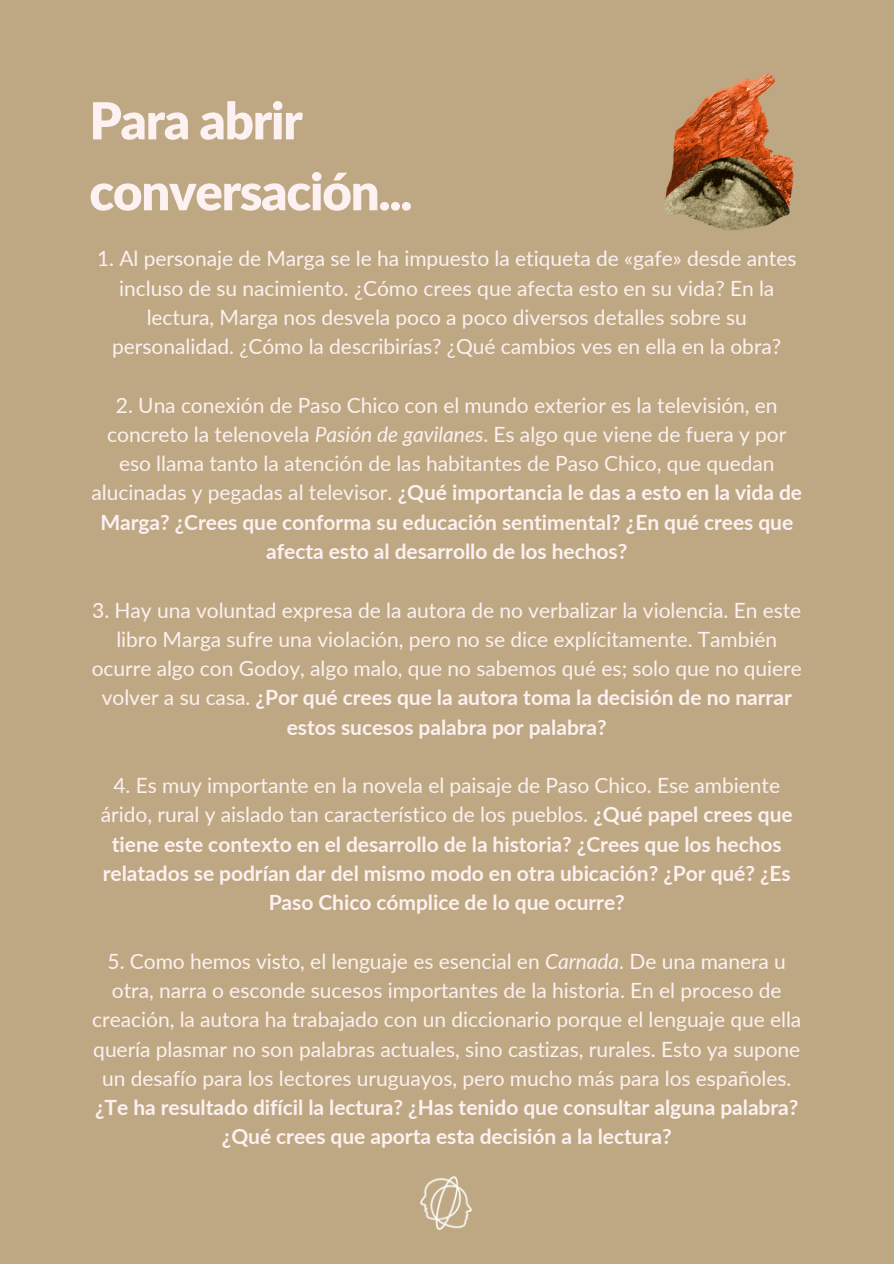
<style>
.page{position:relative;width:894px;height:1264px;background:#fff}
.page>*{position:absolute;margin:0;border:0;box-sizing:border-box;transform-origin:0 0}
.t1{font:900 51px/70.8px "Lato";letter-spacing:-.025em;color:#fdf1f1}
.t2{font:21px/29.2px "Lato";letter-spacing:-.005em;color:#fdf1f1;text-align:center}
.t3{font:700 21px/29.2px "Lato";letter-spacing:-.005em;color:#fdf1f1;text-align:center}
.s1{font-style:italic}
.s2{font-weight:700}
.s3{font-weight:400}
</style>
<div class="page">
<div style="left:0;top:0;width:893px;height:1263px;background:#bea883"></div>
<img style="left:420px;top:1176px;width:52px;height:54px">
<img style="left:664px;top:72px;width:130px;height:158px">
<h1 class="t1" style="left:89px;top:84px;width:324px">Para abrir conversación...</h1>
<p class="t2" style="left:97px;top:243px;width:700px">1. Al personaje de Marga se le ha impuesto la etiqueta de «gafe» desde antes incluso de su nacimiento. ¿Cómo crees que afecta esto en su vida? En la lectura, Marga nos desvela poco a poco diversos detalles sobre su personalidad. ¿Cómo la describirías? ¿Qué cambios ves en ella en la obra?</p>
<p class="t2" style="left:91px;top:390px;width:712px">2. Una conexión de Paso Chico con el mundo exterior es la televisión, en concreto la telenovela <span class="s1">Pasión de gavilanes</span>. Es algo que viene de fuera y por eso llama tanto la atención de las habitantes de Paso Chico, que quedan alucinadas y pegadas al televisor. <span class="s2">¿Qué importancia le das a esto en la vida de Marga? ¿Crees que conforma su educación sentimental? ¿En qué crees que afecta esto al desarrollo de los hechos?</span></p>
<p class="t2" style="left:92px;top:594px;width:711px">3. Hay una voluntad expresa de la autora de no verbalizar la violencia. En este libro Marga sufre una violación, pero no se dice explícitamente. También ocurre algo con Godoy, algo malo, que no sabemos qué es; solo que no quiere volver a su casa. <span class="s2">¿Por qué crees que la autora toma la decisión de no narrar estos sucesos palabra por palabra?</span></p>
<p class="t3" style="left:101px;top:770px;width:693px"><span class="s3">4. Es muy importante en la novela el paisaje de Paso Chico. Ese ambiente árido, rural y aislado tan característico de los pueblos.</span> ¿Qué papel crees que tiene este contexto en el desarrollo de la historia? ¿Crees que los hechos relatados se podrían dar del mismo modo en otra ubicación? ¿Por qué? ¿Es Paso Chico cómplice de lo que ocurre?</p>
<p class="t2" style="left:92px;top:945px;width:710px">5. Como hemos visto, el lenguaje es esencial en <span class="s1">Carnada</span>. De una manera u otra, narra o esconde sucesos importantes de la historia. En el proceso de creación, la autora ha trabajado con un diccionario porque el lenguaje que ella quería plasmar no son palabras actuales, sino castizas, rurales. Esto ya supone un desafío para los lectores uruguayos, pero mucho más para los españoles. <span class="s2">¿Te ha resultado difícil la lectura? ¿Has tenido que consultar alguna palabra? ¿Qué crees que aporta esta decisión a la lectura?</span></p>
</div>
